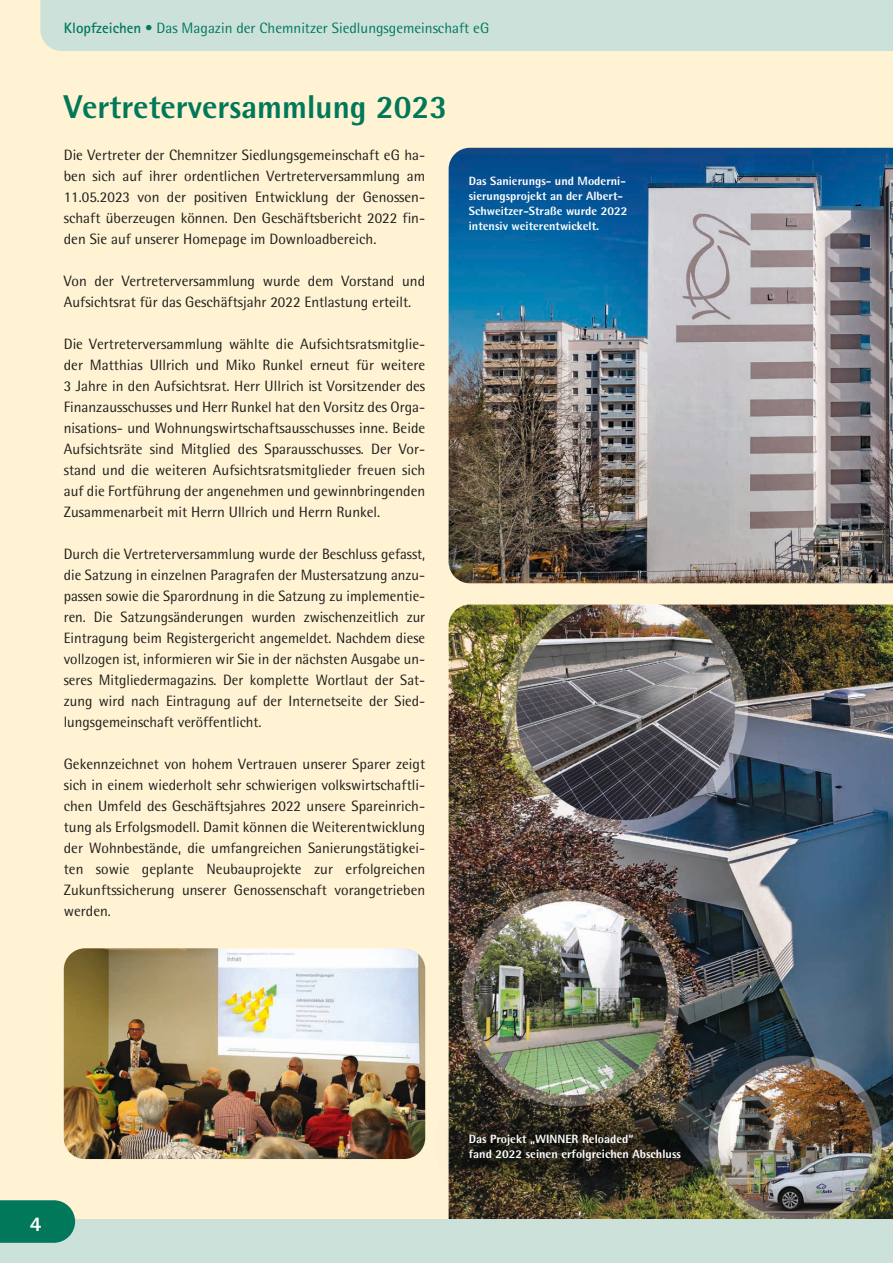
<style>
.page{position:relative;width:893px;height:1263px;background:#fff}
.page>*{position:absolute;margin:0;border:0;box-sizing:border-box;transform-origin:0 0}
.t1{font:800 33px "Rotis Semi Sans";color:#007859}
.t2{font:800 21px "Rotis Semi Sans";color:#fff}
.t3{font:15px/21px "Rotis Semi Sans";color:#1d1d1b;text-align:justify}
.t4{font:15px "Rotis Semi Sans";color:#007859}
.t5{font:800 12px/15px "Rotis Semi Sans";color:#fff}
.s1{font-family:"Rotis Sans Serif";font-weight:700}
</style>
<div class="page">
<div style="left:0;top:0;width:893px;height:1219px;background:#fff3d3"></div>
<img style="left:449px;top:148px;width:444px;height:435px">
<img style="left:449px;top:604px;width:444px;height:615px">
<img style="left:64px;top:948px;width:361px;height:211px">
<img style="left:435px;top:1098px;width:277px;height:97px">
<div style="left:40px;top:0;width:853px;height:51px;background:#cde1db"></div>
<div style="left:0;top:1219px;width:893px;height:44px;background:#cde1db"></div>
<svg style="left:0;top:1200px;width:75px;height:43px"></svg>
<p class="t4" style="left:64px;top:19px;width:427px"><span class="s1">Klopfzeichen</span> • Das Magazin der Chemnitzer Siedlungsgemeinschaft eG</p>
<h1 class="t1" style="left:64px;top:86px;width:385px">Vertreterversammlung 2023</h1>
<p class="t3" style="left:64px;top:144px;width:363px">Die Vertreter der Chemnitzer Siedlungsgemeinschaft eG ha&shy;ben sich auf ihrer ordentlichen Vertreterversammlung am 11.05.2023 von der positiven Entwicklung der Genossen&shy;schaft überzeugen können. Den Geschäftsbericht 2022 fin&shy;den Sie auf unserer Homepage im Downloadbereich.</p>
<p class="t3" style="left:64px;top:270px;width:363px">Von der Vertreterversammlung wurde dem Vorstand und<br>Aufsichtsrat für das Geschäftsjahr 2022 Entlastung erteilt.</p>
<p class="t3" style="left:64px;top:333px;width:363px">Die Vertreterversammlung wählte die Aufsichtsratsmitglie&shy;der Matthias Ullrich und Miko Runkel erneut für weitere 3 Jahre in den Aufsichtsrat. Herr Ullrich ist Vorsitzender des Finanzausschusses und Herr Runkel hat den Vorsitz des Orga&shy;nisations- und Wohnungswirtschaftsausschusses inne. Beide Aufsichtsräte sind Mitglied des Sparausschusses. Der Vor&shy;stand und die weiteren Aufsichtsratsmitglieder freuen sich auf die Fortführung der angenehmen und gewinnbringenden Zusammenarbeit mit Herrn Ullrich und Herrn Runkel.</p>
<p class="t3" style="left:64px;top:543px;width:363px">Durch die Vertreterversammlung wurde der Beschluss gefasst, die Satzung in einzelnen Paragrafen der Mustersatzung anzu&shy;passen sowie die Sparordnung in die Satzung zu implementie&shy;ren. Die Satzungsänderungen wurden zwischenzeitlich zur Eintragung beim Registergericht angemeldet. Nachdem diese vollzogen ist, informieren wir Sie in der nächsten Ausgabe un&shy;seres Mitgliedermagazins. Der komplette Wortlaut der Sat&shy;zung wird nach Eintragung auf der Internetseite der Sied&shy;lungsgemeinschaft veröffentlicht.</p>
<p class="t3" style="left:64px;top:753px;width:363px">Gekennzeichnet von hohem Vertrauen unserer Sparer zeigt sich in einem wiederholt sehr schwierigen volkswirtschaftli&shy;chen Umfeld des Geschäftsjahres 2022 unsere Spareinrich&shy;tung als Erfolgsmodell. Damit können die Weiterentwicklung der Wohnbestände, die umfangreichen Sanierungstätigkei&shy;ten sowie geplante Neubauprojekte zur erfolgreichen Zukunftssicherung unserer Genossenschaft vorangetrieben werden.</p>
<p class="t5" style="left:469px;top:173px;width:160px">Das Sanierungs- und Moderni&shy;sierungsprojekt an der Albert-<br>Schweitzer-Straße wurde 2022 intensiv weiterentwickelt.</p>
<h2 class="t2" style="left:30px;top:1210px;width:13px">4</h2>
<p class="t5" style="left:469px;top:1131px;width:214px">Das Projekt „WINNER Reloaded“<br>fand 2022 seinen erfolgreichen Abschluss</p>
</div>
